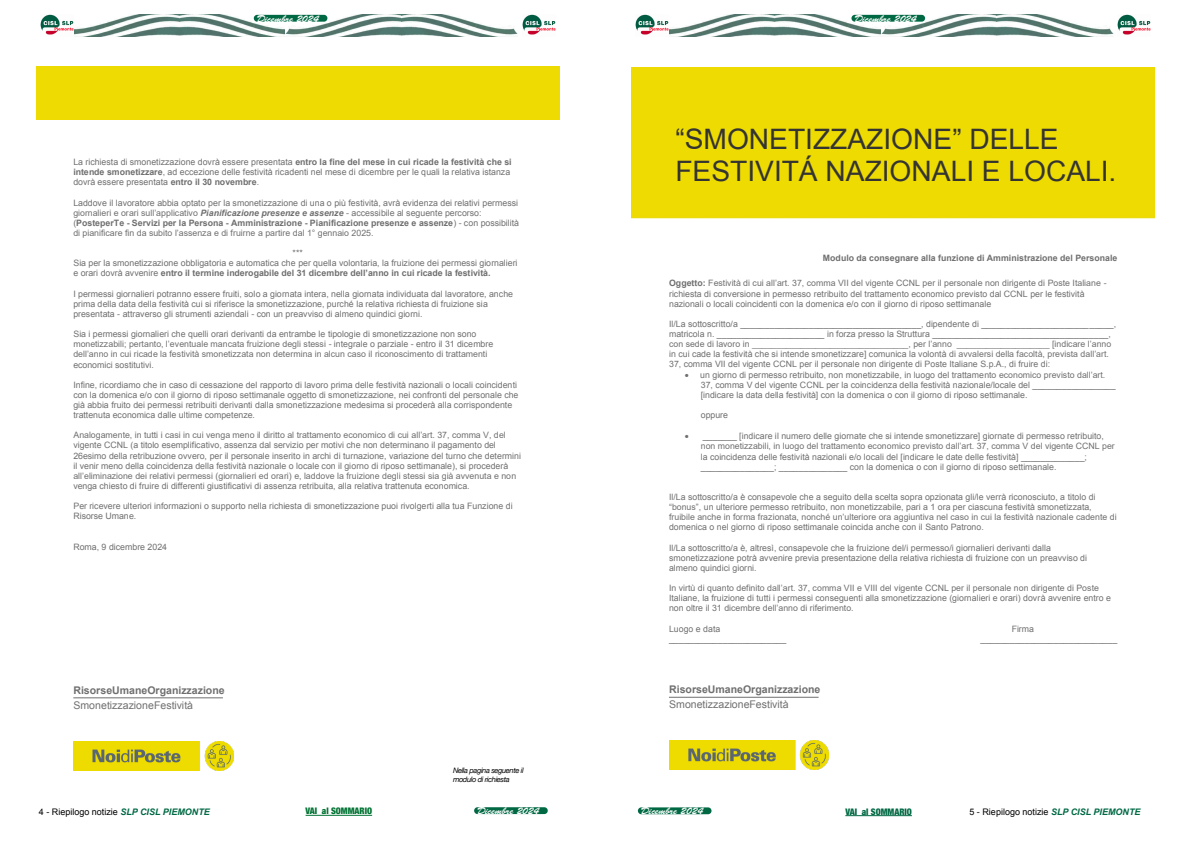
<style>
.page{position:relative;width:1191px;height:842px;background:#fff}
.page>*{position:absolute;margin:0;border:0;box-sizing:border-box;transform-origin:0 0}
.t1{font:28.2px/32.4px "Arial";color:#343433}
.t2{font:700 10.6px "Arial";color:#706f6f}
.t3{font:10.6px "Arial";color:#706f6f}
.t4{font:10px "Brush Script Std";color:#fff}
.t5{font:9px "Arial";color:#000}
.t6{font:900 condensed 9px "Helvetica Neue";color:#027333}
.t7{font:900 condensed 9px "Helvetica Neue";color:#006944}
.t8{font:8.8px/10.1px "Arial";color:#706f6f}
.t9{font:700 8.8px "Arial";color:#706f6f}
.t10{font:italic 7.5px/9px "Helvetica Neue";letter-spacing:-.05em;color:#000}
.s1{font-weight:700}
.s2{font-weight:700;font-style:italic}
.s3{font-weight:700;font-style:italic;color:#006944}
</style>
<div class="page">
<img style="left:668px;top:15px;width:213px;height:21px">
<img style="left:636px;top:15px;width:32px;height:20px">
<img style="left:1117px;top:15px;width:33px;height:20px">
<img style="left:881px;top:15px;width:232px;height:21px">
<img style="left:73px;top:15px;width:213px;height:21px">
<img style="left:41px;top:15px;width:32px;height:20px">
<img style="left:522px;top:15px;width:33px;height:20px">
<img style="left:286px;top:15px;width:232px;height:21px">
<hr style="left:305px;top:815px;width:67px;height:1px;background:#027333">
<hr style="left:845px;top:815px;width:67px;height:1px;background:#006944">
<div style="left:254px;top:15px;width:73px;height:7px;background:#006944;border-radius:3px"></div>
<div style="left:474px;top:807px;width:74px;height:7px;background:#006944;border-radius:3px"></div>
<div style="left:851px;top:15px;width:74px;height:7px;background:#006944;border-radius:3px"></div>
<div style="left:638px;top:807px;width:73px;height:7px;background:#006944;border-radius:3px"></div>
<div style="left:36px;top:67px;width:523px;height:52px;background:#eedb02"></div>
<img style="left:73px;top:741px;width:160px;height:29px">
<hr style="left:73px;top:697px;width:150px;height:1px;background:#706f6f">
<div style="left:632px;top:67px;width:523px;height:152px;background:#eedb02"></div>
<img style="left:669px;top:741px;width:159px;height:29px">
<hr style="left:669px;top:697px;width:149px;height:1px;background:#706f6f">
<p class="t4" style="left:257px;top:13px;width:64px">Dicembre 2024</p>
<p class="t8" style="left:73px;top:157px;width:440px">La richiesta di smonetizzazione dovrà essere presentata <span class="s1">entro la fine del mese in cui ricade la festività che si intende smonetizzare</span>, ad eccezione delle festività ricadenti nel mese di dicembre per le quali la relativa istanza dovrà essere presentata <span class="s1">entro il 30 novembre</span>.</p>
<p class="t8" style="left:73px;top:198px;width:447px">Laddove il lavoratore abbia optato per la smonetizzazione di una o più festività, avrà evidenza dei relativi permessi giornalieri e orari sull’applicativo <span class="s2">Pianificazione presenze e assenze</span> - accessibile al seguente percorso: (<span class="s1">PosteperTe - Servizi per la Persona - Amministrazione - Pianificazione presenze e assenze</span>) - con possibilità di pianificare fin da subito l’assenza e di fruirne a partire dal 1° gennaio 2025.</p>
<p class="t8" style="left:73px;top:248px;width:445px;text-indent:219px">***<br>Sia per la smonetizzazione obbligatoria e automatica che per quella volontaria, la fruizione dei permessi giornalieri e orari dovrà avvenire <span class="s1">entro il termine inderogabile del 31 dicembre dell’anno in cui ricade la festività.</span></p>
<p class="t8" style="left:73px;top:289px;width:441px">I permessi giornalieri potranno essere fruiti, solo a giornata intera, nella giornata individuata dal lavoratore, anche prima della data della festività cui si riferisce la smonetizzazione, purché la relativa richiesta di fruizione sia presentata - attraverso gli strumenti aziendali - con un preavviso di almeno quindici giorni.</p>
<p class="t8" style="left:73px;top:329px;width:421px">Sia i permessi giornalieri che quelli orari derivanti da entrambe le tipologie di smonetizzazione non sono monetizzabili; pertanto, l’eventuale mancata fruizione degli stessi - integrale o parziale - entro il 31 dicembre dell’anno in cui ricade la festività smonetizzata non determina in alcun caso il riconoscimento di trattamenti economici sostitutivi.</p>
<p class="t8" style="left:73px;top:380px;width:446px">Infine, ricordiamo che in caso di cessazione del rapporto di lavoro prima delle festività nazionali o locali coincidenti con la domenica e/o con il giorno di riposo settimanale oggetto di smonetizzazione, nei confronti del personale che già abbia fruito dei permessi retribuiti derivanti dalla smonetizzazione medesima si procederà alla corrispondente trattenuta economica dalle ultime competenze.</p>
<p class="t8" style="left:73px;top:430px;width:449px">Analogamente, in tutti i casi in cui venga meno il diritto al trattamento economico di cui all’art. 37, comma V, del vigente CCNL (a titolo esemplificativo, assenza dal servizio per motivi che non determinano il pagamento del 26esimo della retribuzione ovvero, per il personale inserito in archi di turnazione, variazione del turno che determini il venir meno della coincidenza della festività nazionale o locale con il giorno di riposo settimanale), si procederà all’eliminazione dei relativi permessi (giornalieri ed orari) e, laddove la fruizione degli stessi sia già avvenuta e non venga chiesto di fruire di differenti giustificativi di assenza retribuita, alla relativa trattenuta economica.</p>
<p class="t8" style="left:73px;top:501px;width:441px">Per ricevere ulteriori informazioni o supporto nella richiesta di smonetizzazione puoi rivolgerti alla tua Funzione di<br>Risorse Umane.</p>
<p class="t8" style="left:73px;top:542px;width:95px">Roma, 9 dicembre 2024</p>
<p class="t2" style="left:73px;top:683px;width:153px">RisorseUmaneOrganizzazione</p>
<p class="t3" style="left:73px;top:698px;width:121px">SmonetizzazioneFestività</p>
<p class="t10" style="left:453px;top:766px;width:72px">Nella pagina seguente il modulo di richiesta</p>
<p class="t4" style="left:854px;top:13px;width:64px">Dicembre 2024</p>
<h1 class="t1" style="left:675px;top:123px;width:442px">“SMONETIZZAZIONE” DELLE<br>FESTIVITÁ NAZIONALI E LOCALI.</h1>
<p class="t9" style="left:823px;top:252px;width:296px">Modulo da consegnare alla funzione di Amministrazione del Personale</p>
<p class="t8" style="left:669px;top:278px;width:439px"><span class="s1">Oggetto:</span> Festività di cui all’art. 37, comma VII del vigente CCNL per il personale non dirigente di Poste Italiane - richiesta di conversione in permesso retribuito del trattamento economico previsto dal CCNL per le festività nazionali o locali coincidenti con la domenica e/o con il giorno di riposo settimanale</p>
<p class="t8" style="left:669px;top:319px;width:449px">Il/La sottoscritto/a _____________________________________, dipendente di ___________________________, matricola n. ______________________ in forza presso la Struttura ____________________________________, con sede di lavoro in ________________________________, per l’anno ___________________ [indicare l’anno in cui cade la festività che si intende smonetizzare] comunica la volontà di avvalersi della facoltà, prevista dall’art.<br>37, comma VII del vigente CCNL per il personale non dirigente di Poste Italiane S.p.A., di fruire di:</p>
<p class="t8" style="left:701px;top:370px;width:416px;text-indent:-16px">• un giorno di permesso retribuito, non monetizzabile, in luogo del trattamento economico previsto dall’art.<br>37, comma V del vigente CCNL per la coincidenza della festività nazionale/locale del _________________ [indicare la data della festività] con la domenica o con il giorno di riposo settimanale.</p>
<p class="t8" style="left:701px;top:410px;width:29px">oppure</p>
<p class="t8" style="left:701px;top:431px;width:415px;text-indent:-16px">• _______ [indicare il numero delle giornate che si intende smonetizzare] giornate di permesso retribuito, non monetizzabili, in luogo del trattamento economico previsto dall’art. 37, comma V del vigente CCNL per la coincidenza delle festività nazionali e/o locali del [indicare le date delle festività] _____________; _______________; ______________ con la domenica o con il giorno di riposo settimanale.</p>
<p class="t8" style="left:669px;top:492px;width:449px">Il/La sottoscritto/a è consapevole che a seguito della scelta sopra opzionata gli/le verrà riconosciuto, a titolo di “bonus”, un ulteriore permesso retribuito, non monetizzabile, pari a 1 ora per ciascuna festività smonetizzata, fruibile anche in forma frazionata, nonché un’ulteriore ora aggiuntiva nel caso in cui la festività nazionale cadente di domenica o nel giorno di riposo settimanale coincida anche con il Santo Patrono.</p>
<p class="t8" style="left:669px;top:543px;width:419px">Il/La sottoscritto/a è, altresì, consapevole che la fruizione del/i permesso/i giornalieri derivanti dalla smonetizzazione potrà avvenire previa presentazione della relativa richiesta di fruizione con un preavviso di almeno quindici giorni.</p>
<p class="t8" style="left:669px;top:583px;width:443px">In virtù di quanto definito dall’art. 37, comma VII e VIII del vigente CCNL per il personale non dirigente di Poste<br>Italiane, la fruizione di tutti i permessi conseguenti alla smonetizzazione (giornalieri e orari) dovrà avvenire entro e non oltre il 31 dicembre dell’anno di riferimento.</p>
<p class="t8" style="left:669px;top:623px;width:53px">Luogo e data</p>
<p class="t8" style="left:1011px;top:623px;width:24px">Firma</p>
<p class="t8" style="left:669px;top:634px;width:119px">________________________</p>
<p class="t8" style="left:980px;top:634px;width:138px">____________________________</p>
<p class="t2" style="left:669px;top:682px;width:153px">RisorseUmaneOrganizzazione</p>
<p class="t3" style="left:669px;top:697px;width:121px">SmonetizzazioneFestività</p>
<p class="t4" style="left:477px;top:805px;width:64px">Dicembre 2024</p>
<p class="t4" style="left:641px;top:805px;width:64px">Dicembre 2024</p>
<p class="t5" style="left:39px;top:806px;width:173px">4 - Riepilogo notizie <span class="s3">SLP CISL PIEMONTE</span></p>
<p class="t6" style="left:305px;top:804px;width:68px">VAI al SOMMARIO</p>
<p class="t7" style="left:845px;top:804px;width:68px">VAI al SOMMARIO</p>
<p class="t5" style="left:969px;top:806px;width:173px">5 - Riepilogo notizie <span class="s3">SLP CISL PIEMONTE</span></p>
</div>
